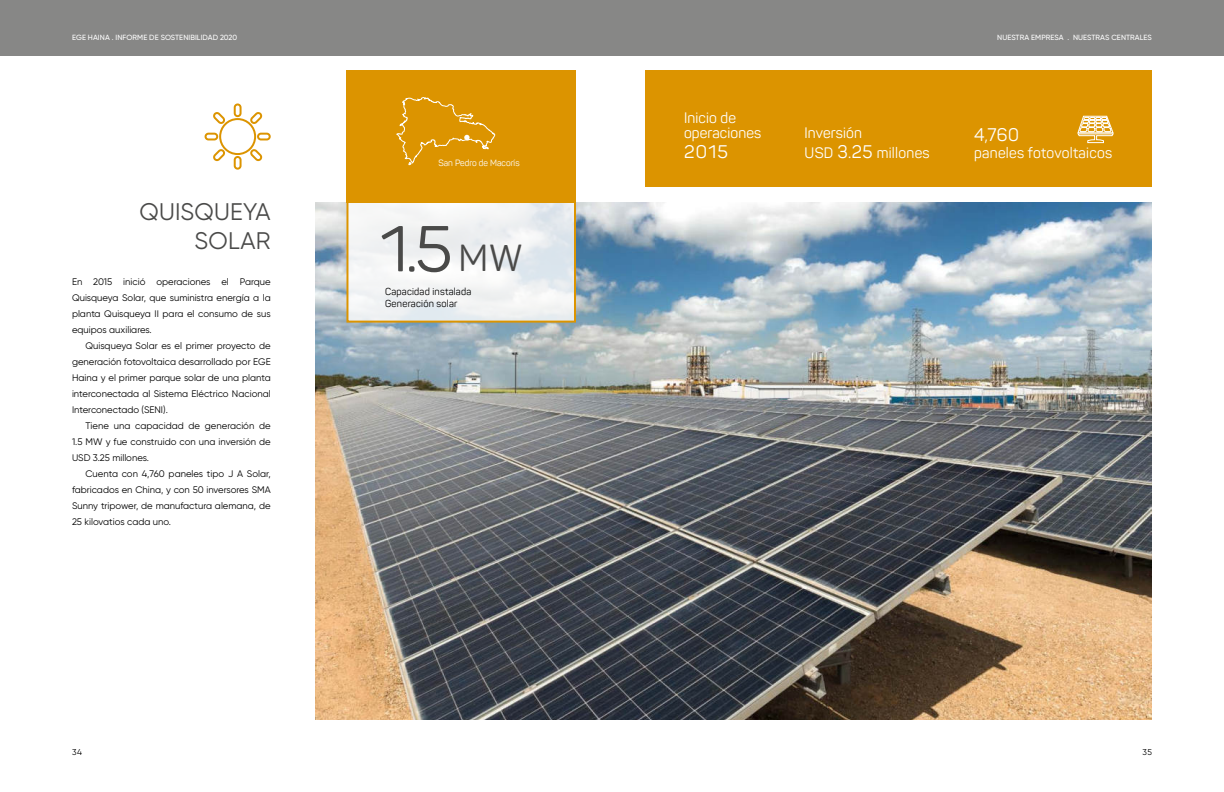
<style>
.page{position:relative;width:1224px;height:792px;background:#fff}
.page>*{position:absolute;margin:0;border:0;box-sizing:border-box;transform-origin:0 0}
.t1{font:63.8px "Panton";color:#4a4a49}
.t2{font:24px/28.8px "Gilroy";letter-spacing:.005em;color:#4a4a49;text-align:right}
.t3{font:18px "Panton";letter-spacing:.07em;color:#fff;scale:.96 1}
.t4{font:18px "Panton";letter-spacing:.07em;color:#fff}
.t5{font:15px/15px "Panton";letter-spacing:.01em;color:#fff;scale:.96 1}
.t6{font:10px/12px "Panton";letter-spacing:.02em;color:#000;scale:.96 1}
.t7{font:9.5px/16px "Gilroy";color:#000;text-align:justify}
.t8{font:9px "Panton";color:#fff;scale:.96 1}
.t9{font:8.5px "Gilroy";color:#000}
.t10{font:500 7.5px "Gilroy";letter-spacing:.01em;color:#fff}
.s1{font-size:37.2px}
.s2{font-size:18px}
</style>
<div class="page">
<div style="left:0;top:0;width:1224px;height:55px;background:#878786"></div>
<img style="left:315px;top:203px;width:837px;height:517px">
<div style="left:346px;top:70px;width:230px;height:133px;background:#dc9400"></div>
<svg style="left:349px;top:204px;width:224px;height:116px;fill:#f1f3f3"></svg>
<div style="left:346px;top:201px;width:230px;height:122px;border:2px solid #dc9400"></div>
<svg style="left:396px;top:97px;width:99px;height:69px"></svg>
<div style="left:646px;top:70px;width:506px;height:117px;background:#dc9400"></div>
<svg style="left:1077px;top:55px;width:38px;height:182px"></svg>
<svg style="left:213px;top:112px;width:14px;height:13px"></svg>
<div style="left:257px;top:133px;width:14px;height:7px;border:2px solid #dc9400;border-radius:3px"></div>
<div style="left:205px;top:133px;width:13px;height:7px;border:2px solid #dc9400;border-radius:3px"></div>
<div style="left:219px;top:118px;width:37px;height:37px;border:2px solid #dc9400;border-radius:50%"></div>
<svg style="left:213px;top:147px;width:14px;height:15px"></svg>
<svg style="left:248px;top:112px;width:15px;height:14px"></svg>
<div style="left:234px;top:156px;width:8px;height:14px;border:2px solid #dc9400;border-radius:3px"></div>
<svg style="left:248px;top:148px;width:15px;height:14px"></svg>
<div style="left:234px;top:103px;width:8px;height:14px;border:2px solid #dc9400;border-radius:3px"></div>
<p class="t10" style="left:72px;top:34px;width:167px">EGE HAINA . INFORME DE SOSTENIBILIDAD 2020</p>
<h2 class="t2" style="left:139px;top:198px;width:133px">QUISQUEYA<br>SOLAR</h2>
<p class="t7" style="left:72px;top:274px;width:200px">En 2015 inició operaciones el Parque Quisqueya Solar, que suministra energía a la planta Quisqueya II para el consumo de sus equipos auxiliares.</p>
<p class="t7" style="left:72px;top:338px;width:200px;text-indent:14px">Quisqueya Solar es el primer proyecto de generación fotovoltaica desarrollado por EGE Haina y el primer parque solar de una planta interconectada al Sistema Eléctrico Nacional Interconectado (SENI).</p>
<p class="t7" style="left:72px;top:418px;width:200px;text-indent:14px">Tiene una capacidad de generación de 1.5 MW y fue construido con una inversión de USD 3.25 millones.</p>
<p class="t7" style="left:72px;top:466px;width:200px;text-indent:14px">Cuenta con 4,760 paneles tipo J A Solar, fabricados en China, y con 50 inversores SMA Sunny tripower, de manufactura alemana, de 25 kilovatios cada uno.</p>
<p class="t8" style="left:438px;top:158px;width:86px">San Pedro de Macorís</p>
<h1 class="t1" style="left:380px;top:213px;width:144px">1.5 <span class="s1">MW</span></h1>
<p class="t6" style="left:385px;top:285px;width:91px">Capacidad instalada<br>Generación solar</p>
<h3 class="t5" style="left:684px;top:111px;width:82px">Inicio de operaciones</h3>
<h3 class="t4" style="left:684px;top:142px;width:46px">2015</h3>
<p class="t10" style="left:997px;top:33px;width:156px">NUESTRA EMPRESA . NUESTRAS CENTRALES</p>
<h3 class="t5" style="left:805px;top:126px;width:61px">Inversión</h3>
<h3 class="t3" style="left:974px;top:124px;width:48px">4,760</h3>
<h3 class="t5" style="left:805px;top:145px;width:132px">USD <span class="s2">3.25</span> millones</h3>
<h3 class="t5" style="left:974px;top:146px;width:145px">paneles fotovoltaicos</h3>
<p class="t9" style="left:72px;top:748px;width:12px">34</p>
<p class="t9" style="left:1142px;top:748px;width:11px">35</p>
</div>
